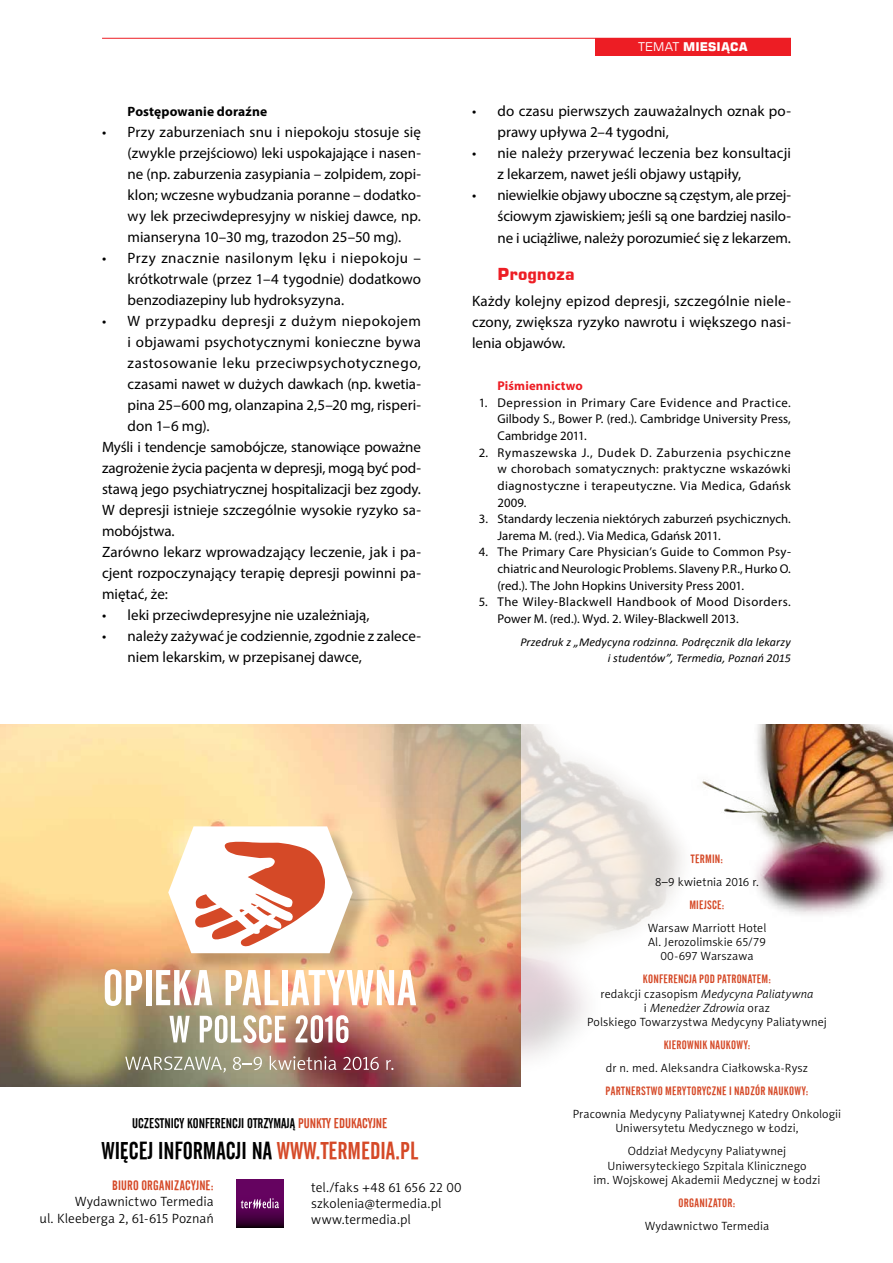
<style>
.page{position:relative;width:893px;height:1263px;background:#fff}
.page>*{position:absolute;margin:0;border:0;box-sizing:border-box;transform-origin:0 0}
.t1{font:24.15px "Alternate Gothic No 2 EU Normal";color:#000}
.t2{font:700 16.5px "Square 721 EU";color:#ed1d24}
.t3{font:15px/21px "Myriad Pro";color:#000;text-align:justify}
.t4{font:15px "Myriad Pro";letter-spacing:.035em;color:#000}
.t5{font:15px "Myriad Pro";letter-spacing:.02em;color:#000}
.t6{font:13.95px "Alternate Gothic No 2 EU Normal";color:#000}
.t7{font:13.5px/16.2px "Naomi Sans EFNTT Light";letter-spacing:.005em;color:#000}
.t8{font:700 13.5px "Myriad Pro";letter-spacing:.01em;color:#000}
.t9{font:13.5px "Alternate Gothic No 2 EU Normal";letter-spacing:.015em;color:#d54927}
.t10{font:12.75px/16.6px "Myriad Pro";letter-spacing:.01em;color:#000;text-align:justify}
.t11{font:12.75px/16.6px "Myriad Pro";letter-spacing:.035em;color:#000}
.t12{font:700 12.75px "Myriad Pro";letter-spacing:.01em;color:#ed1d24}
.t13{font:12px/14.4px "Naomi Sans EFNTT Light";letter-spacing:.01em;color:#000;text-align:center}
.t14{font:12px "Alternate Gothic No 2 EU Normal";letter-spacing:.025em;color:#d54927}
.t15{font:italic 12px/15.1px "Calibri";letter-spacing:.01em;color:#000;text-align:right}
.t16{font:700 12px "Square 721 EU";letter-spacing:.01em;color:#fff}
.t17{font:12px "Square 721 EU";color:#000}
.t18{font:10.5px "Square 721 EU";letter-spacing:.03em;color:#000}
.s1{font-weight:400}
.s2{font-style:italic}
.s3{color:#d54927}
.s4{font-weight:700}
</style>
<div class="page">
<hr style="left:102px;top:38px;width:689px;height:1px;background:#ed1d24">
<div style="left:595px;top:38px;width:196px;height:17px;background:#ed1d24"></div>
<img style="left:0;top:725px;width:266px;height:361px">
<svg style="left:236px;top:1179px;width:48px;height:49px"></svg>
<svg style="left:236px;top:1180px;width:47px;height:47px;background:#52014e"></svg>
<svg style="left:241px;top:1198px;width:38px;height:12px"></svg>
<img style="left:702px;top:725px;width:191px;height:190px">
<img style="left:266px;top:725px;width:416px;height:361px">
<div style="left:171px;top:829px;width:200px;height:143px;background:#000;opacity:.2"></div>
<svg style="left:168px;top:826px;width:185px;height:127px"></svg>
<svg style="left:125px;top:1056px;width:101px;height:17px;background:#9c9d87"></svg>
<svg style="left:233px;top:1057px;width:29px;height:13px"></svg>
<svg style="left:270px;top:1056px;width:66px;height:14px"></svg>
<svg style="left:343px;top:1057px;width:36px;height:13px"></svg>
<svg style="left:386px;top:1060px;width:7px;height:10px"></svg>
<svg style="left:169px;top:1016px;width:21px;height:26px"></svg>
<svg style="left:200px;top:1015px;width:86px;height:28px"></svg>
<svg style="left:295px;top:1015px;width:53px;height:28px"></svg>
<svg style="left:105px;top:969px;width:37px;height:37px"></svg>
<div style="left:146px;top:970px;width:5px;height:35px;background:#fff"></div>
<svg style="left:156px;top:970px;width:56px;height:35px"></svg>
<svg style="left:226px;top:970px;width:52px;height:35px"></svg>
<div style="left:282px;top:970px;width:5px;height:35px;background:#fff"></div>
<svg style="left:291px;top:970px;width:125px;height:35px"></svg>
<p class="t8" style="left:128px;top:102px;width:141px">Postępowanie doraźne</p>
<p class="t3" style="left:128px;top:121px;width:295px;text-indent:-26px">• Przy zaburzeniach snu i niepokoju stosuje się (zwykle przejściowo) leki uspokajające i nasen&shy;ne (np. zaburzenia zasypiania – zolpidem, zopi&shy;klon; wczesne wybudzania poranne – dodatko&shy;wy lek przeciwdepresyjny w niskiej dawce, np. mianseryna 10–30 mg, trazodon 25–50 mg).</p>
<p class="t3" style="left:128px;top:247px;width:295px;text-indent:-26px">• Przy znacznie nasilonym lęku i niepokoju – krótkotrwale (przez 1–4 tygodnie) dodatkowo benzodiazepiny lub hydroksyzyna.</p>
<p class="t4" style="left:102px;top:312px;width:320px">• W przypadku depresji z dużym niepokojem</p>
<p class="t5" style="left:128px;top:333px;width:295px">i objawami psychotycznymi konieczne bywa</p>
<p class="t4" style="left:128px;top:354px;width:295px">zastosowanie leku przeciwpsychotycznego,</p>
<p class="t3" style="left:128px;top:373px;width:295px">czasami nawet w dużych dawkach (np. kwetia-</p>
<p class="t3" style="left:128px;top:394px;width:295px">pina 25–600 mg, olanzapina 2,5–20 mg, risperi-</p>
<p class="t3" style="left:128px;top:415px;width:84px">don 1–6 mg).</p>
<p class="t3" style="left:102px;top:436px;width:320px">Myśli i tendencje samobójcze, stanowiące poważne</p>
<p class="t3" style="left:102px;top:457px;width:320px">zagrożenie życia pacjenta w depresji, mogą być pod-</p>
<p class="t3" style="left:102px;top:478px;width:320px">stawą jego psychiatrycznej hospitalizacji bez zgody.</p>
<p class="t3" style="left:102px;top:499px;width:320px">W depresji istnieje szczególnie wysokie ryzyko sa-</p>
<p class="t3" style="left:102px;top:520px;width:74px">mobójstwa.</p>
<p class="t3" style="left:102px;top:541px;width:320px">Zarówno lekarz wprowadzający leczenie, jak i pa-</p>
<p class="t3" style="left:102px;top:562px;width:320px">cjent rozpoczynający terapię depresji powinni pa-</p>
<p class="t3" style="left:102px;top:583px;width:67px">miętać, że:</p>
<p class="t3" style="left:102px;top:604px;width:269px">• leki przeciwdepresyjne nie uzależniają,</p>
<p class="t3" style="left:128px;top:625px;width:295px;text-indent:-26px">• należy zażywać je codziennie, zgodnie z zalece&shy;niem lekarskim, w przepisanej dawce,</p>
<p class="t16" style="left:638px;top:39px;width:111px"><span class="s1">TEMAT</span> miesiąca</p>
<p class="t3" style="left:497px;top:100px;width:295px;text-indent:-26px">• do czasu pierwszych zauważalnych oznak po&shy;prawy upływa 2–4 tygodni,</p>
<p class="t3" style="left:497px;top:142px;width:295px;text-indent:-26px">• nie należy przerywać leczenia bez konsultacji z lekarzem, nawet jeśli objawy ustąpiły,</p>
<p class="t3" style="left:497px;top:184px;width:295px;text-indent:-26px">• niewielkie objawy uboczne są częstym, ale przej&shy;ściowym zjawiskiem; jeśli są one bardziej nasilo&shy;ne i uciążliwe, należy porozumieć się z lekarzem.</p>
<p class="t2" style="left:497px;top:264px;width:79px">Prognoza</p>
<p class="t3" style="left:472px;top:290px;width:320px">Każdy kolejny epizod depresji, szczególnie niele&shy;czony, zwiększa ryzyko nawrotu i większego nasi&shy;lenia objawów.</p>
<p class="t12" style="left:497px;top:378px;width:87px">Piśmiennictwo</p>
<p class="t10" style="left:497px;top:394px;width:295px;text-indent:-19px">1. Depression in Primary Care Evidence and Practice.<br>Gilbody S., Bower P. (red.). Cambridge University Press, Cambridge 2011.</p>
<p class="t10" style="left:497px;top:444px;width:295px;text-indent:-19px">2. Rymaszewska J., Dudek D. Zaburzenia psychiczne w chorobach somatycznych: praktyczne wskazówki diagnostyczne i terapeutyczne. Via Medica, Gdańsk 2009.</p>
<p class="t10" style="left:497px;top:510px;width:295px;text-indent:-19px">3. Standardy leczenia niektórych zaburzeń psychicznych.<br>Jarema M. (red.). Via Medica, Gdańsk 2011.</p>
<p class="t10" style="left:497px;top:544px;width:295px;text-indent:-19px">4. The Primary Care Physician’s Guide to Common Psy&shy;chiatric and Neurologic Problems. Slaveny P.R., Hurko O. (red.). The John Hopkins University Press 2001.</p>
<p class="t11" style="left:497px;top:593px;width:295px;text-indent:-19px">5. The Wiley-Blackwell Handbook of Mood Disorders.<br>Power M. (red.). Wyd. 2. Wiley-Blackwell 2013.</p>
<p class="t15" style="left:520px;top:634px;width:272px">Przedruk z „Medycyna rodzinna. Podręcznik dla lekarzy i studentów”, Termedia, Poznań 2015</p>
<p class="t14" style="left:691px;top:852px;width:34px">TERMIN:</p>
<p class="t13" style="left:655px;top:874px;width:105px">8–9 kwietnia 2016 r.</p>
<p class="t14" style="left:689px;top:898px;width:37px">MIEJSCE:</p>
<p class="t13" style="left:648px;top:920px;width:120px">Warsaw Marriott Hotel<br>Al. Jerozolimskie 65/79<br>00-697 Warszawa</p>
<p class="t14" style="left:643px;top:972px;width:129px">KONFERENCJA POD PATRONATEM:</p>
<p class="t13" style="left:587px;top:986px;width:241px">redakcji czasopism <span class="s2">Medycyna Paliatywna<br></span>i <span class="s2">Menedżer Zdrowia</span> oraz<br>Polskiego Towarzystwa Medycyny Paliatywnej</p>
<p class="t14" style="left:664px;top:1038px;width:88px">KIEROWNIK NAUKOWY:</p>
<p class="t13" style="left:606px;top:1061px;width:204px">dr n. med. Aleksandra Ciałkowska-Rysz</p>
<p class="t14" style="left:606px;top:1084px;width:204px">PARTNERSTWO MERYTORYCZNE I NADZÓR NAUKOWY:</p>
<p class="t13" style="left:573px;top:1107px;width:270px">Pracownia Medycyny Paliatywnej Katedry Onkologii<br>Uniwersytetu Medycznego w Łodzi,</p>
<p class="t13" style="left:594px;top:1144px;width:228px">Oddział Medycyny Paliatywnej<br>Uniwersyteckiego Szpitala Klinicznego<br>im. Wojskowej Akademii Medycznej w Łodzi</p>
<p class="t14" style="left:679px;top:1196px;width:58px">ORGANIZATOR:</p>
<p class="t13" style="left:645px;top:1219px;width:126px">Wydawnictwo Termedia</p>
<p class="t6" style="left:132px;top:1115px;width:257px">UCZESTNICY KONFERENCJI OTRZYMAJĄ <span class="s3">PUNKTY EDUKACYJNE</span></p>
<h1 class="t1" style="left:101px;top:1137px;width:318px">WIĘCEJ INFORMACJI NA <span class="s3">WWW.TERMEDIA.PL</span></h1>
<p class="t9" style="left:112px;top:1178px;width:103px">BIURO ORGANIZACYJNE:</p>
<p class="t7" style="left:40px;top:1194px;width:176px;text-align:right">Wydawnictwo Termedia<br>ul. Kleeberga 2, 61-615 Poznań</p>
<p class="t7" style="left:311px;top:1179px;width:152px">tel./faks +48 61 656 22 00 szkolenia@termedia.pl www.termedia.pl</p>
<p class="t18" style="left:126px;top:1218px;width:114px">LEKARZ <span class="s4">POZ</span> 1/2016</p>
<p class="t17" style="left:758px;top:1217px;width:17px">41</p>
</div>
